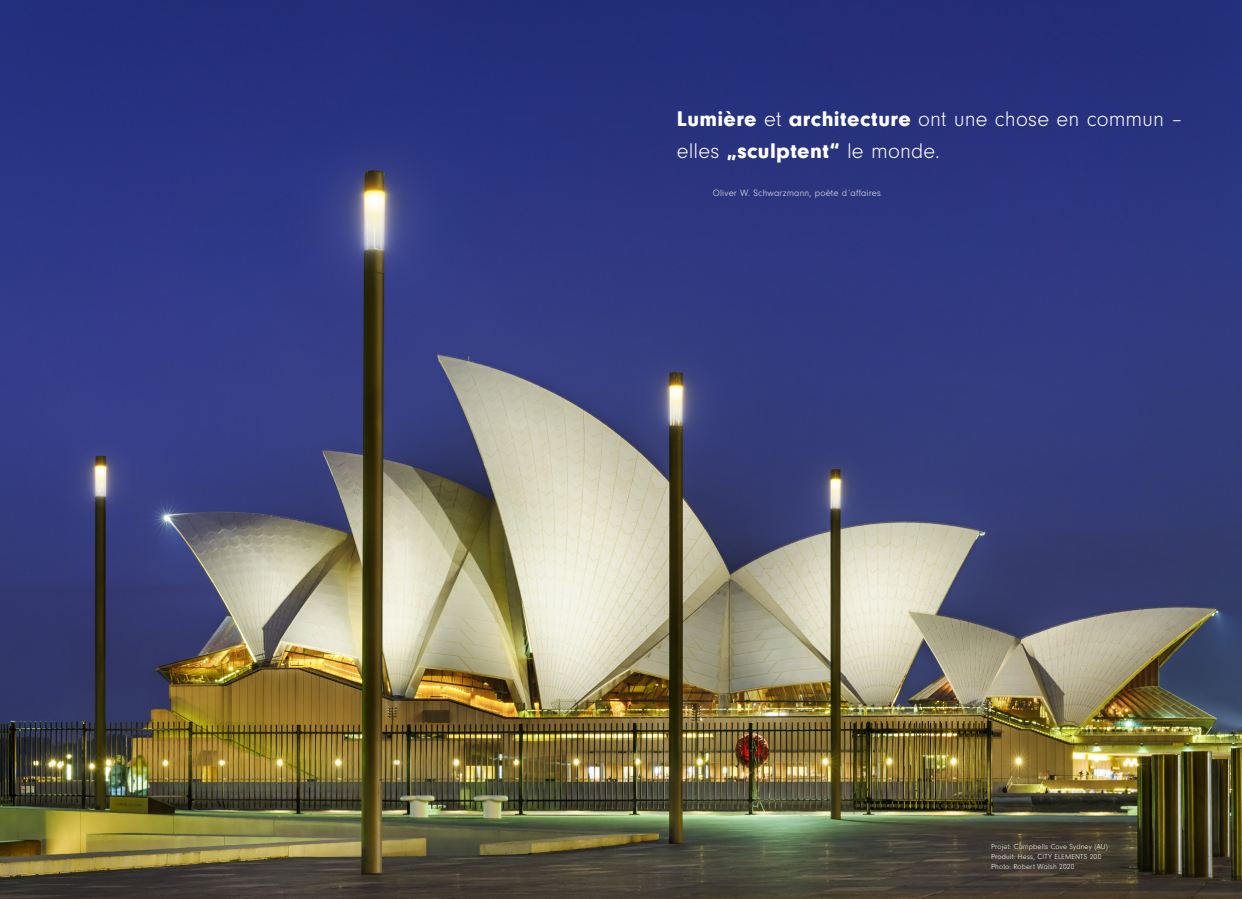
<style>
.page{position:relative;width:1242px;height:899px;background:#fff}
.page>*{position:absolute;margin:0;border:0;box-sizing:border-box;transform-origin:0 0}
.t1{font:300 22px/32px "Neuzeit Gro";letter-spacing:.01em;color:#fff}
.t2{font:300 9.5px "Neuzeit Gro";letter-spacing:.02em;color:#ebebeb}
.t3{font:300 7.5px/10px "Neuzeit Gro";letter-spacing:.02em;color:#fff}
.s1{font-weight:900}
</style>
<div class="page">
<img style="left:0;top:0;width:1242px;height:899px">
<h1 class="t1" style="left:677px;top:104px;width:507px"><span class="s1">Lumière</span> et <span class="s1">architecture</span> ont une chose en commun – elles <span class="s1">„sculptent“</span> le monde.</h1>
<p class="t2" style="left:713px;top:188px;width:170px">Oliver W. Schwarzmann, poète d´affaires</p>
<p class="t3" style="left:991px;top:841px;width:118px">Projet: Campbells Cove Sydney (AU)<br>Produit: Hess, CITY ELEMENTS 200<br>Photo: Robert Walsh 2020</p>
</div>
